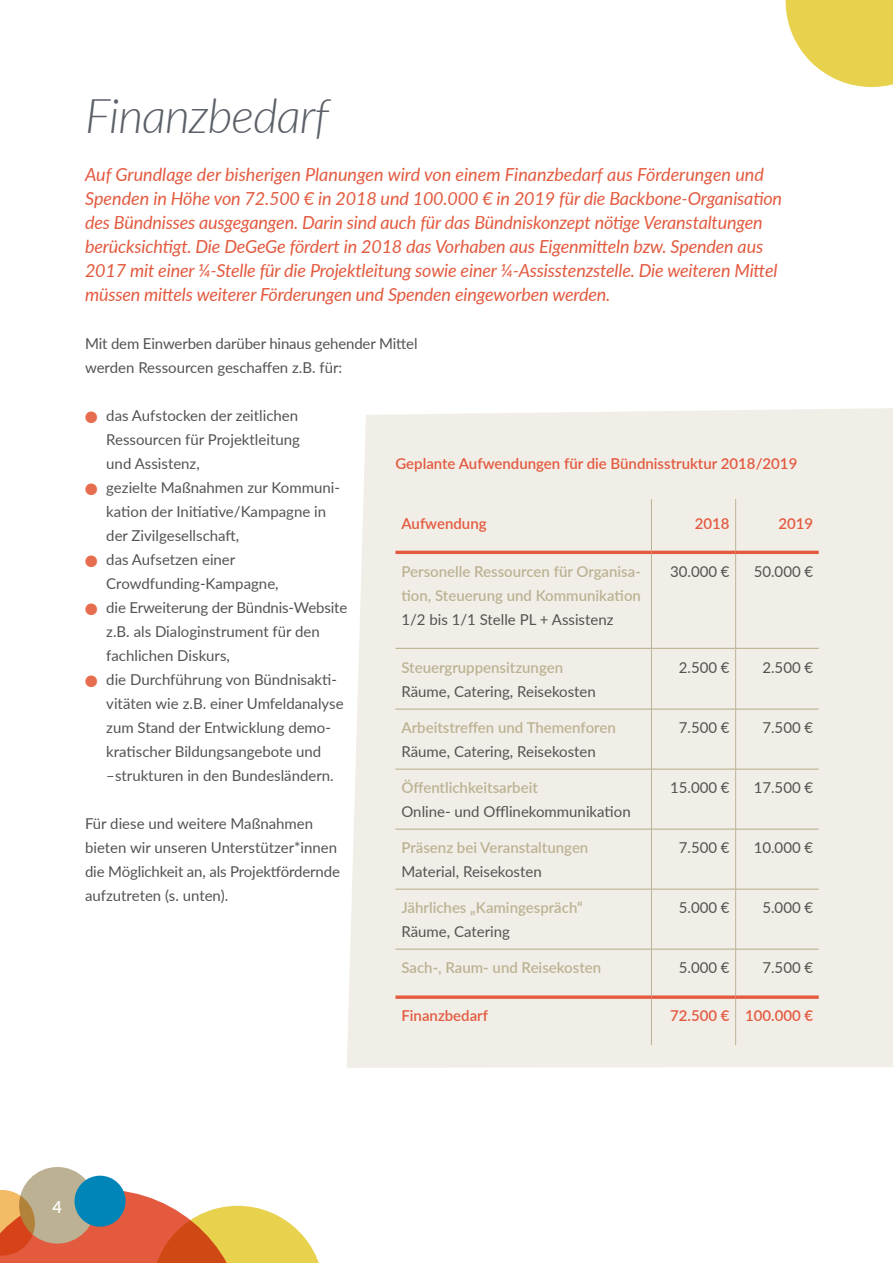
<style>
.page{position:relative;width:893px;height:1263px;background:#fff}
.page>*{position:absolute;margin:0;border:0;box-sizing:border-box;transform-origin:0 0}
.t1{font:italic 300 48px "Lato";letter-spacing:-.02em;color:#5c6169}
.Lead{font:italic 18px/24px "Lato";letter-spacing:-.01em;color:#e35a3f}
.t2{font:600 16.5px "Lato";color:#fff}
.Copy{font:15px/24px "Lato";color:#535352}
.t3{font:600 15px/24px "Lato";color:#bcb293}
.t4{font:600 15px "Lato";color:#e35a3f}
.s1{font-size:11.25px;color:#e76d4f}
</style>
<div class="page">
<div style="left:19px;top:1167px;width:77px;height:76px;background:#bcb293;border-radius:50%"></div>
<div style="left:75px;top:1176px;width:51px;height:51px;background:#0085b9;border-radius:50%"></div>
<svg style="left:0;top:1189px;width:319px;height:74px"></svg>
<svg style="left:786px;top:0;width:107px;height:87px"></svg>
<div style="left:347px;top:408px;width:546px;height:660px;background:#f1eee8"></div>
<hr style="left:395px;top:648px;width:256px;height:1px;background:#bcb293">
<hr style="left:652px;top:648px;width:83px;height:1px;background:#bcb293">
<hr style="left:736px;top:648px;width:83px;height:1px;background:#bcb293">
<hr style="left:395px;top:708px;width:256px;height:2px;background:#bcb293">
<hr style="left:652px;top:708px;width:83px;height:2px;background:#bcb293">
<hr style="left:736px;top:708px;width:83px;height:2px;background:#bcb293">
<hr style="left:395px;top:768px;width:256px;height:2px;background:#bcb293">
<hr style="left:652px;top:768px;width:83px;height:2px;background:#bcb293">
<hr style="left:736px;top:768px;width:83px;height:2px;background:#bcb293">
<hr style="left:395px;top:828px;width:256px;height:2px;background:#bcb293">
<hr style="left:652px;top:828px;width:83px;height:2px;background:#bcb293">
<hr style="left:736px;top:828px;width:83px;height:2px;background:#bcb293">
<hr style="left:395px;top:888px;width:256px;height:2px;background:#bcb293">
<hr style="left:652px;top:888px;width:83px;height:2px;background:#bcb293">
<hr style="left:736px;top:888px;width:83px;height:2px;background:#bcb293">
<hr style="left:395px;top:948px;width:256px;height:2px;background:#bcb293">
<hr style="left:652px;top:948px;width:83px;height:2px;background:#bcb293">
<hr style="left:736px;top:948px;width:83px;height:2px;background:#bcb293">
<hr style="left:651px;top:499px;width:1px;height:52px;background:#bcb293">
<hr style="left:735px;top:499px;width:1px;height:52px;background:#bcb293">
<hr style="left:651px;top:554px;width:1px;height:94px;background:#bcb293">
<hr style="left:735px;top:554px;width:1px;height:94px;background:#bcb293">
<hr style="left:651px;top:648px;width:1px;height:61px;background:#bcb293">
<hr style="left:735px;top:648px;width:1px;height:61px;background:#bcb293">
<hr style="left:651px;top:709px;width:1px;height:60px;background:#bcb293">
<hr style="left:735px;top:709px;width:1px;height:60px;background:#bcb293">
<hr style="left:651px;top:769px;width:1px;height:60px;background:#bcb293">
<hr style="left:735px;top:769px;width:1px;height:60px;background:#bcb293">
<hr style="left:651px;top:829px;width:1px;height:60px;background:#bcb293">
<hr style="left:735px;top:829px;width:1px;height:60px;background:#bcb293">
<hr style="left:651px;top:889px;width:1px;height:60px;background:#bcb293">
<hr style="left:735px;top:889px;width:1px;height:60px;background:#bcb293">
<hr style="left:651px;top:949px;width:1px;height:46px;background:#bcb293">
<hr style="left:735px;top:949px;width:1px;height:46px;background:#bcb293">
<hr style="left:651px;top:999px;width:1px;height:46px;background:#bcb293">
<hr style="left:735px;top:999px;width:1px;height:46px;background:#bcb293">
<hr style="left:395px;top:551px;width:256px;height:3px;background:#e35a3f">
<hr style="left:651px;top:551px;width:85px;height:3px;background:#e35a3f">
<hr style="left:736px;top:551px;width:83px;height:3px;background:#e35a3f">
<svg style="left:395px;top:995px;width:256px;height:4px"></svg>
<svg style="left:651px;top:995px;width:85px;height:4px"></svg>
<svg style="left:736px;top:995px;width:83px;height:4px"></svg>
<h2 class="t1" style="left:85px;top:82px;width:246px">Finanzbedarf</h2>
<p class="Lead" style="left:85px;top:162px;width:699px">Auf Grundlage der bisherigen Planungen wird von einem Finanzbedarf aus Förderungen und Spenden in Höhe von 72.500 € in 2018 und 100.000 € in 2019 für die Backbone-Organisation des Bündnisses ausgegangen. Darin sind auch für das Bündniskonzept nötige Veranstaltungen berücksichtigt. Die DeGeGe fördert in 2018 das Vorhaben aus Eigenmitteln bzw. Spenden aus 2017 mit einer ¼-Stelle für die Projektleitung sowie einer ¼-Assisstenzstelle. Die weiteren Mittel müssen mittels weiterer Förderungen und Spenden eingeworben werden.</p>
<p class="Copy" style="left:85px;top:331px;width:334px">Mit dem Einwerben darüber hinaus gehender Mittel werden Ressourcen geschaffen z.B. für:</p>
<p class="Copy" style="left:106px;top:403px;width:195px;text-align:justify;text-indent:-21px"><span class="s1">ե</span> das Aufstocken der zeitlichen Ressourcen für Projektleitung und Assistenz,</p>
<p class="Copy" style="left:106px;top:475px;width:235px;text-indent:-21px"><span class="s1">ե</span> gezielte Maßnahmen zur Kommuni&shy;kation der Initiative/Kampagne in der Zivilgesellschaft,</p>
<p class="Copy" style="left:106px;top:547px;width:174px;text-indent:-21px"><span class="s1">ե</span> das Aufsetzen einer<br>Crowdfunding-Kampagne,</p>
<p class="Copy" style="left:106px;top:595px;width:242px;text-indent:-21px"><span class="s1">ե</span> die Erweiterung der Bündnis-Website z.B. als Dialoginstrument für den fachlichen Diskurs,</p>
<p class="Copy" style="left:106px;top:667px;width:239px;text-indent:-21px"><span class="s1">ե</span> die Durchführung von Bündnisakti&shy;vitäten wie z.B. einer Umfeldanalyse zum Stand der Entwicklung demo&shy;kratischer Bildungsangebote und –strukturen in den Bundesländern.</p>
<p class="Copy" style="left:85px;top:811px;width:256px">Für diese und weitere Maßnahmen bieten wir unseren Unterstützer*innen die Möglichkeit an, als Projektfördernde aufzutreten (s. unten).</p>
<h6 class="t4" style="left:395px;top:453px;width:403px">Geplante Aufwendungen für die Bündnisstruktur 2018/2019</h6>
<h6 class="t4" style="left:401px;top:513px;width:87px">Aufwendung</h6>
<h6 class="t4" style="left:695px;top:513px;width:36px">2018</h6>
<h6 class="t4" style="left:778px;top:513px;width:36px">2019</h6>
<h6 class="t3" style="left:401px;top:559px;width:241px">Personelle Ressourcen für Organisa&shy;tion, Steuerung und Kommunikation</h6>
<p class="Copy" style="left:401px;top:607px;width:214px">1/2 bis 1/1 Stelle PL + Assistenz</p>
<p class="Copy" style="left:670px;top:559px;width:61px">30.000 €</p>
<p class="Copy" style="left:754px;top:559px;width:61px">50.000 €</p>
<h6 class="t3" style="left:401px;top:655px;width:163px">Steuergruppensitzungen</h6>
<p class="Copy" style="left:401px;top:679px;width:196px">Räume, Catering, Reisekosten</p>
<p class="Copy" style="left:679px;top:655px;width:52px">2.500 €</p>
<p class="Copy" style="left:762px;top:655px;width:52px">2.500 €</p>
<h6 class="t3" style="left:401px;top:715px;width:216px">Arbeitstreffen und Themenforen</h6>
<p class="Copy" style="left:401px;top:739px;width:196px">Räume, Catering, Reisekosten</p>
<p class="Copy" style="left:679px;top:715px;width:52px">7.500 €</p>
<p class="Copy" style="left:762px;top:715px;width:52px">7.500 €</p>
<h6 class="t3" style="left:401px;top:775px;width:138px">Öffentlichkeitsarbeit</h6>
<p class="Copy" style="left:401px;top:799px;width:231px">Online- und Offlinekommunikation</p>
<p class="Copy" style="left:670px;top:775px;width:61px">15.000 €</p>
<p class="Copy" style="left:754px;top:775px;width:61px">17.500 €</p>
<h6 class="t3" style="left:401px;top:835px;width:188px">Präsenz bei Veranstaltungen</h6>
<p class="Copy" style="left:401px;top:859px;width:142px">Material, Reisekosten</p>
<p class="Copy" style="left:679px;top:835px;width:52px">7.500 €</p>
<p class="Copy" style="left:754px;top:835px;width:61px">10.000 €</p>
<h6 class="t3" style="left:401px;top:895px;width:183px">Jährliches „Kamingespräch“</h6>
<p class="Copy" style="left:401px;top:919px;width:110px">Räume, Catering</p>
<p class="Copy" style="left:679px;top:895px;width:52px">5.000 €</p>
<p class="Copy" style="left:762px;top:895px;width:52px">5.000 €</p>
<h6 class="t3" style="left:401px;top:955px;width:201px">Sach-, Raum- und Reisekosten</h6>
<p class="Copy" style="left:679px;top:955px;width:52px">5.000 €</p>
<p class="Copy" style="left:762px;top:955px;width:52px">7.500 €</p>
<h6 class="t4" style="left:401px;top:1005px;width:88px">Finanzbedarf</h6>
<h6 class="t4" style="left:670px;top:1005px;width:61px">72.500 €</h6>
<h6 class="t4" style="left:745px;top:1005px;width:70px">100.000 €</h6>
<p class="t2" style="left:53px;top:1195px;width:11px">4</p>
</div>
